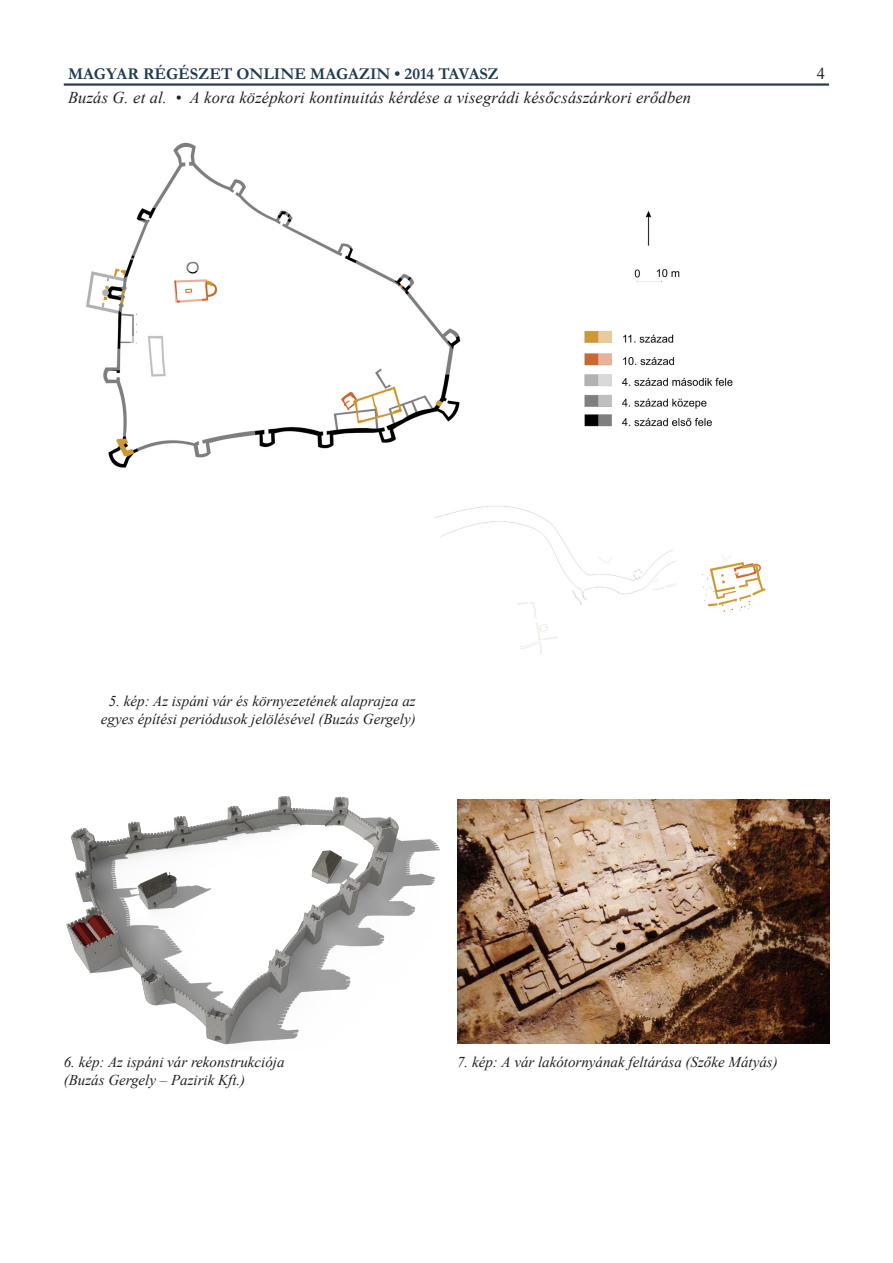
<style>
.page{position:relative;width:893px;height:1263px;background:#fff}
.page>*{position:absolute;margin:0;border:0;box-sizing:border-box;transform-origin:0 0}
.t1{font:italic 16.5px "Times New Roman";letter-spacing:.01em;color:#231f20}
.t2{font:700 16.5px "Garamond";color:#213b4f}
.t3{font:16.5px "Times New Roman";color:#231f20}
.kepala{font:italic 15px/18px "Times New Roman";color:#231f20;text-align:center}
</style>
<div class="page">
<hr style="left:64px;top:83px;width:765px;height:3px;background:#2d3d4d">
<img style="left:66px;top:796px;width:374px;height:249px">
<img style="left:457px;top:799px;width:372px;height:245px">
<img style="left:86px;top:142px;width:680px;height:512px">
<p class="t2" style="left:68px;top:62px;width:432px">MAGYAR RÉGÉSZET ONLINE MAGAZIN • 2014 TAVASZ</p>
<p class="t1" style="left:68px;top:87px;width:625px">Buzás G. et al. • A kora középkori kontinuitás kérdése a visegrádi későcsászárkori erődben</p>
<p class="t3" style="left:817px;top:62px;width:10px">4</p>
<p class="kepala" style="left:101px;top:691px;width:316px">5. kép: Az ispáni vár és környezetének alaprajza az egyes építési periódusok jelölésével (Buzás Gergely)</p>
<p class="kepala" style="left:64px;top:1053px;width:222px">6. kép: Az ispáni vár rekonstrukciója</p>
<p class="kepala" style="left:457px;top:1053px;width:322px">7. kép: A vár lakótornyának feltárása (Szőke Mátyás)</p>
<p class="kepala" style="left:64px;top:1071px;width:183px">(Buzás Gergely – Pazirik Kft.)</p>
</div>
